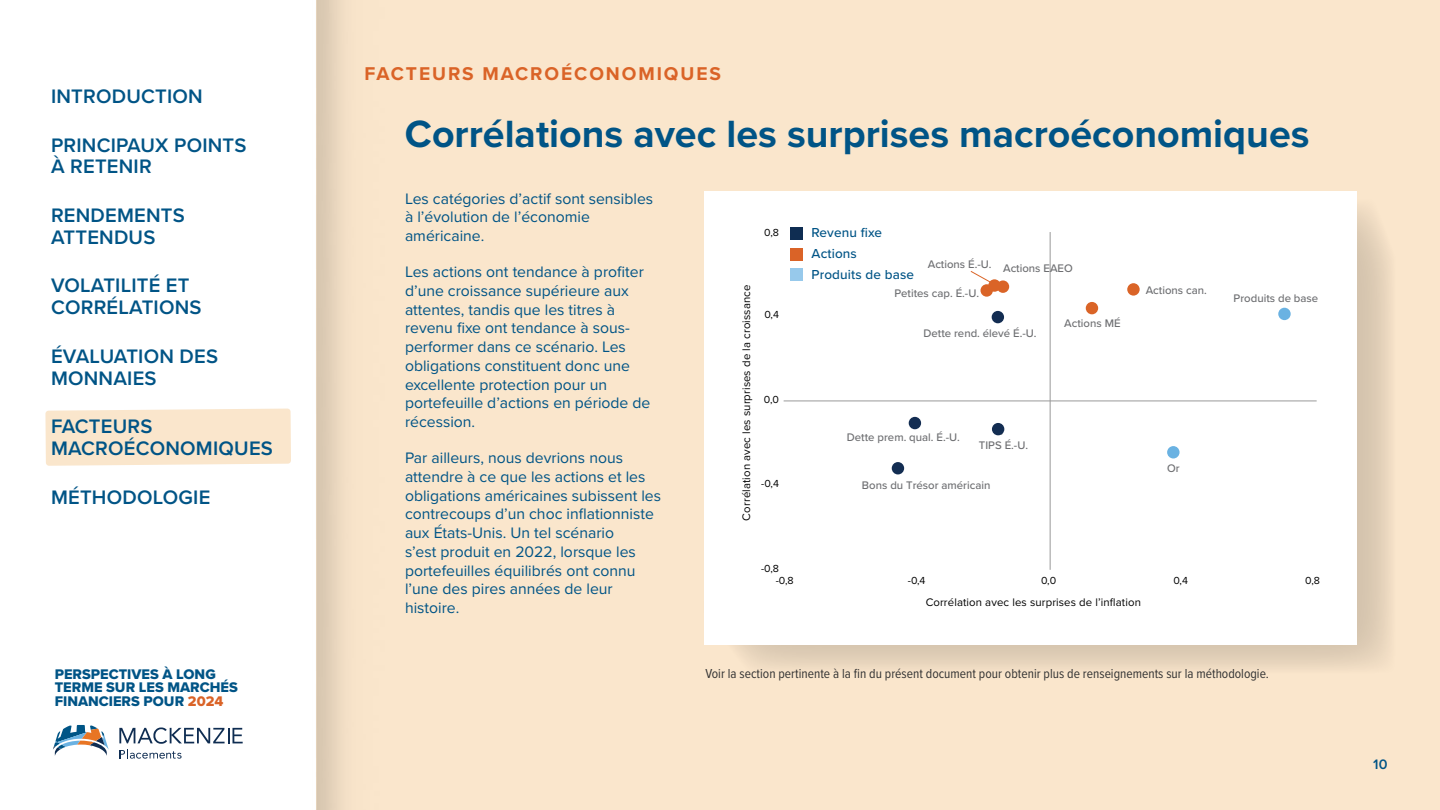
<style>
.page{position:relative;width:1440px;height:810px;background:#fff}
.page>*{position:absolute;margin:0;border:0;box-sizing:border-box;transform-origin:0 0}
.t1{font:700 39.38px "Proxima Nova";color:#005486}
.navigation{font:600 20.25px/21.8px "Proxima Nova";letter-spacing:.01em;color:#005486}
.t2{font:700 19.2px "Proxima Nova";letter-spacing:.1em;color:#da6327}
.Body-blue{font:15.75px/18.8px "Proxima Nova";color:#005486}
.t3{font:14.48px/13.5px "Proxima Nova Extrabld";color:#005486}
.t4{font:600 14.25px "Proxima Nova";color:#005486}
.Disclaimer{font:13.5px "Proxima Nova Cond";color:#333}
.t5{font:500 13.5px/21px "Proxima Nova";letter-spacing:.01em;color:#005486}
.t6{font:500 11.4px "Proxima Nova";color:#6d6e71}
.t7{font:11.4px "Proxima Nova";letter-spacing:.01em;color:#000}
.t8{font:10.65px "Proxima Nova";color:#000}
.s1{color:#da6327}
</style>
<div class="page">
<div style="left:316px;top:0;width:1124px;height:810px;background:#fae6cc"></div>
<svg style="left:53px;top:725px;width:56px;height:31px"></svg>
<svg style="left:119px;top:727px;width:124px;height:32px"></svg>
<svg style="left:704px;top:193px;width:686px;height:475px;fill:#e0ceb7"></svg>
<div style="left:705px;top:191px;width:652px;height:454px;background:#fff"></div>
<div style="left:45px;top:409px;width:246px;height:57px;background:#fae6cc"></div>
<hr style="left:784px;top:401px;width:533px;height:1px;background:#999">
<hr style="left:1050px;top:232px;width:1px;height:338px;background:#999">
<div style="left:1167px;top:446px;width:13px;height:12px;background:#6ab2e2;border-radius:50%"></div>
<div style="left:992px;top:423px;width:12px;height:12px;background:#132d52;border-radius:50%"></div>
<div style="left:909px;top:417px;width:12px;height:12px;background:#132d52;border-radius:50%"></div>
<div style="left:892px;top:462px;width:12px;height:12px;background:#132d52;border-radius:50%"></div>
<div style="left:992px;top:311px;width:12px;height:12px;background:#132d52;border-radius:50%"></div>
<div style="left:981px;top:284px;width:12px;height:13px;background:#da6427;border-radius:50%"></div>
<div style="left:988px;top:279px;width:13px;height:13px;background:#da6427;border-radius:50%"></div>
<div style="left:997px;top:280px;width:12px;height:13px;background:#da6427;border-radius:50%"></div>
<div style="left:1086px;top:302px;width:12px;height:12px;background:#da6427;border-radius:50%"></div>
<div style="left:1127px;top:283px;width:13px;height:13px;background:#da6427;border-radius:50%"></div>
<div style="left:1278px;top:308px;width:13px;height:12px;background:#6ab2e2;border-radius:50%"></div>
<svg style="left:970px;top:271px;width:24px;height:14px"></svg>
<div style="left:790px;top:227px;width:13px;height:13px;background:#0f2d52"></div>
<div style="left:790px;top:248px;width:13px;height:12px;background:#da6327"></div>
<div style="left:790px;top:268px;width:13px;height:13px;background:#97c9eb"></div>
<p class="navigation" style="left:51px;top:85px;width:153px">INTRODUCTION</p>
<p class="navigation" style="left:51px;top:133px;width:197px">PRINCIPAUX POINTS<br>À RETENIR</p>
<p class="navigation" style="left:51px;top:204px;width:135px">RENDEMENTS<br>ATTENDUS</p>
<p class="navigation" style="left:51px;top:274px;width:152px">VOLATILITÉ ET<br>CORRÉLATIONS</p>
<p class="navigation" style="left:51px;top:345px;width:169px">ÉVALUATION DES<br>MONNAIES</p>
<p class="navigation" style="left:51px;top:415px;width:223px">FACTEURS<br>MACROÉCONOMIQUES</p>
<p class="navigation" style="left:51px;top:485px;width:161px">MÉTHODOLOGIE</p>
<p class="t3" style="left:55px;top:667px;width:185px">PERSPECTIVES À LONG<br>TERME SUR LES MARCHÉS<br>FINANCIERS POUR <span class="s1">2024</span></p>
<p class="t2" style="left:364px;top:60px;width:358px">FACTEURS MACROÉCONOMIQUES</p>
<h2 class="t1" style="left:405px;top:105px;width:906px">Corrélations avec les surprises macroéconomiques</h2>
<p class="Body-blue" style="left:405px;top:188px;width:250px">Les catégories d’actif sont sensibles à l’évolution de l’économie américaine.</p>
<p class="Body-blue" style="left:405px;top:262px;width:247px">Les actions ont tendance à profiter d’une croissance supérieure aux attentes, tandis que les titres à revenu fixe ont tendance à sous&shy;performer dans ce scénario. Les obligations constituent donc une excellente protection pour un portefeuille d’actions en période de récession.</p>
<p class="Body-blue" style="left:405px;top:448px;width:258px">Par ailleurs, nous devrions nous attendre à ce que les actions et les obligations américaines subissent les contrecoups d’un choc inflationniste aux États-Unis. Un tel scénario<br>s’est produit en 2022, lorsque les portefeuilles équilibrés ont connu l’une des pires années de leur histoire.</p>
<p class="t5" style="left:812px;top:222px;width:104px">Revenu fixe<br>Actions<br>Produits de base</p>
<p class="t8" style="left:764px;top:225px;width:16px">0,8</p>
<p class="t6" style="left:928px;top:255px;width:147px">Actions É.-U. Actions EAEO</p>
<p class="t6" style="left:894px;top:284px;width:86px">Petites cap. É.-U.</p>
<p class="t7" style="left:738px;top:521px;width:237px;rotate:-90deg">Corrélation avec les surprises de la croissance</p>
<p class="t6" style="left:1146px;top:281px;width:63px">Actions can.</p>
<p class="t6" style="left:1234px;top:290px;width:86px">Produits de base</p>
<p class="t8" style="left:764px;top:307px;width:16px">0,4</p>
<p class="t6" style="left:1064px;top:315px;width:58px">Actions MÉ</p>
<p class="t6" style="left:923px;top:325px;width:115px">Dette rend. élevé É.-U.</p>
<p class="t8" style="left:764px;top:391px;width:17px">0,0</p>
<p class="t6" style="left:847px;top:429px;width:115px">Dette prem. qual. É.-U.</p>
<p class="t6" style="left:979px;top:437px;width:51px">TIPS É.-U.</p>
<p class="t6" style="left:1167px;top:460px;width:14px">Or</p>
<p class="t8" style="left:761px;top:476px;width:19px">-0,4</p>
<p class="t6" style="left:862px;top:476px;width:130px">Bons du Trésor américain</p>
<p class="t8" style="left:761px;top:560px;width:19px">-0,8</p>
<p class="t8" style="left:776px;top:573px;width:19px">-0,8</p>
<p class="t8" style="left:908px;top:573px;width:19px">-0,4</p>
<p class="t8" style="left:1041px;top:573px;width:17px">0,0</p>
<p class="t8" style="left:1173px;top:573px;width:16px">0,4</p>
<p class="t8" style="left:1305px;top:573px;width:16px">0,8</p>
<p class="t7" style="left:926px;top:594px;width:217px">Corrélation avec les surprises de l’inflation</p>
<p class="Disclaimer" style="left:705px;top:664px;width:565px">Voir la section pertinente à la fin du présent document pour obtenir plus de renseignements sur la méthodologie.</p>
<p class="t4" style="left:1373px;top:753px;width:16px">10</p>
</div>
